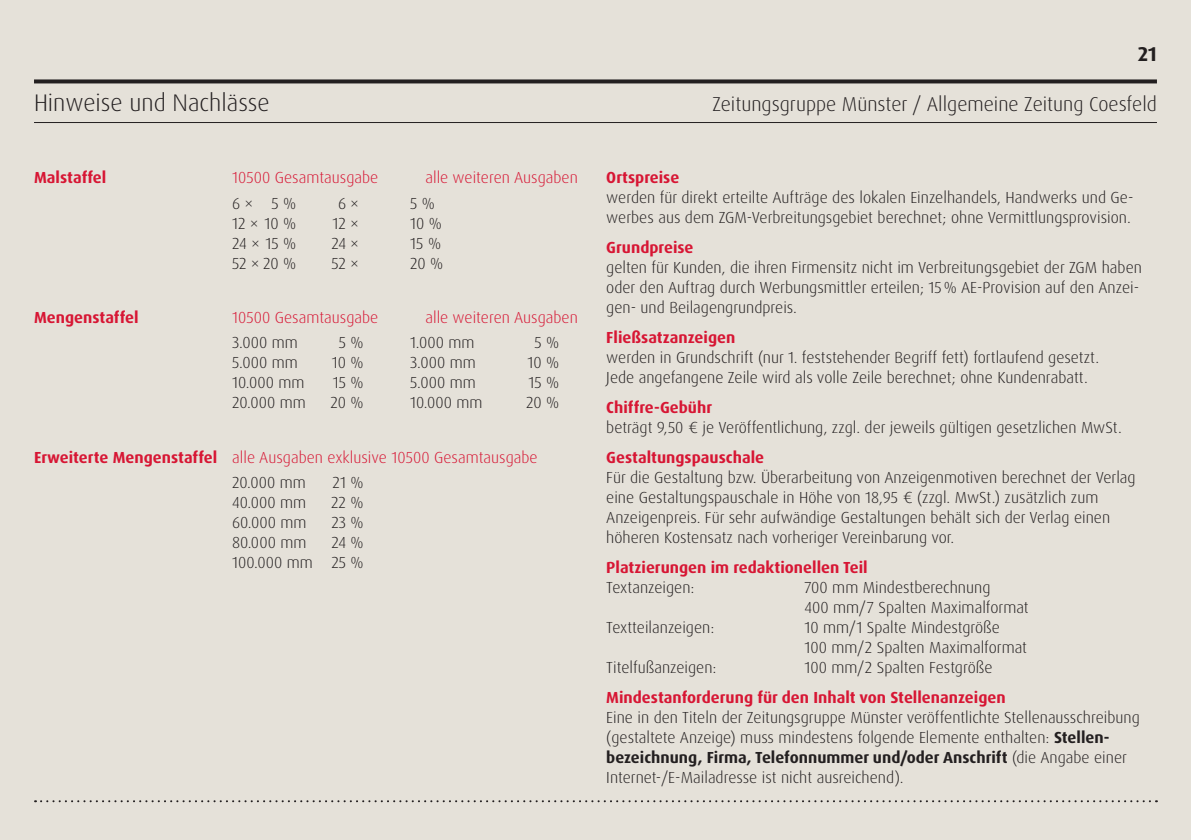
<style>
.page{position:relative;width:1191px;height:840px;background:#fff}
.page>*{position:absolute;margin:0;border:0;box-sizing:border-box;transform-origin:0 0}
.t1{font:300 24px "Dax Pro";color:#231f20}
.t2{font:300 20px "Dax Pro";color:#231f20}
.t3{font:700 20px "Dax Pro";color:#231f20}
.t4{font:300 16px/20px "Dax Pro";color:#231f20}
.t5{font:700 16px "Dax Pro";color:#d71634}
.t6{font:300 16px/25.6px "Dax Pro";color:#d71634}
.s1{font-weight:700}
.s2{color:#231f20}
</style>
<div class="page">
<div style="left:0;top:0;width:1191px;height:839px;background:#e5e1d9"></div>
<svg style="left:34px;top:79px;width:1123px;height:4px;background:#393535"></svg>
<svg style="left:35px;top:800px;width:1122px;height:1px"></svg>
<hr style="left:34px;top:122px;width:1123px;height:1px;background:#231f20">
<p class="t3" style="left:1137px;top:41px;width:21px">21</p>
<h1 class="t1" style="left:34px;top:87px;width:237px">Hinweise und Nachlässe</h1>
<p class="t2" style="left:712px;top:91px;width:446px">Zeitungsgruppe Münster / Allgemeine Zeitung Coesfeld</p>
<p class="t5" style="left:34px;top:167px;width:74px">Malstaffel</p>
<p class="t6" style="left:232px;top:164px;width:148px">10500 Gesamtausgabe</p>
<p class="t6" style="left:425px;top:164px;width:154px">alle weiteren Ausgaben</p>
<p class="t4" style="left:232px;top:193px;width:66px">6 × 5 %</p>
<p class="t4" style="left:338px;top:193px;width:22px">6 ×</p>
<p class="t4" style="left:410px;top:193px;width:26px">5 %</p>
<p class="t4" style="left:232px;top:213px;width:66px">12 × 10 %</p>
<p class="t4" style="left:332px;top:213px;width:28px">12 ×</p>
<p class="t4" style="left:410px;top:213px;width:33px">10 %</p>
<p class="t4" style="left:232px;top:233px;width:66px">24 × 15 %</p>
<p class="t4" style="left:331px;top:233px;width:29px">24 ×</p>
<p class="t4" style="left:410px;top:233px;width:32px">15 %</p>
<p class="t4" style="left:232px;top:253px;width:66px">52 × 20 %</p>
<p class="t4" style="left:331px;top:253px;width:29px">52 ×</p>
<p class="t4" style="left:410px;top:253px;width:35px">20 %</p>
<p class="t5" style="left:34px;top:306px;width:106px">Mengenstaffel</p>
<p class="t6" style="left:232px;top:304px;width:148px">10500 Gesamtausgabe</p>
<p class="t6" style="left:425px;top:304px;width:154px">alle weiteren Ausgaben</p>
<p class="t4" style="left:232px;top:332px;width:67px">3.000 mm</p>
<p class="t4" style="left:339px;top:332px;width:26px">5 %</p>
<p class="t4" style="left:410px;top:332px;width:66px">1.000 mm</p>
<p class="t4" style="left:534px;top:332px;width:26px">5 %</p>
<p class="t4" style="left:232px;top:352px;width:67px">5.000 mm</p>
<p class="t4" style="left:332px;top:352px;width:33px">10 %</p>
<p class="t4" style="left:410px;top:352px;width:67px">3.000 mm</p>
<p class="t4" style="left:527px;top:352px;width:33px">10 %</p>
<p class="t4" style="left:232px;top:372px;width:74px">10.000 mm</p>
<p class="t4" style="left:333px;top:372px;width:32px">15 %</p>
<p class="t4" style="left:410px;top:372px;width:67px">5.000 mm</p>
<p class="t4" style="left:528px;top:372px;width:32px">15 %</p>
<p class="t4" style="left:232px;top:392px;width:75px">20.000 mm</p>
<p class="t4" style="left:330px;top:392px;width:35px">20 %</p>
<p class="t4" style="left:410px;top:392px;width:74px">10.000 mm</p>
<p class="t4" style="left:526px;top:392px;width:35px">20 %</p>
<p class="t6" style="left:232px;top:444px;width:307px;text-indent:-198px"><span class="s1">Erweiterte Mengenstaffel</span> alle Ausgaben exklusive 10500 Gesamtausgabe<br><span class="s2">20.000 mm</span></p>
<p class="t4" style="left:332px;top:472px;width:33px">21 %</p>
<p class="t4" style="left:232px;top:492px;width:76px">40.000 mm</p>
<p class="t4" style="left:331px;top:492px;width:34px">22 %</p>
<p class="t4" style="left:232px;top:512px;width:76px">60.000 mm</p>
<p class="t4" style="left:331px;top:512px;width:34px">23 %</p>
<p class="t4" style="left:232px;top:532px;width:76px">80.000 mm</p>
<p class="t4" style="left:232px;top:532px;width:133px;text-align:right">24 %<br>100.000 mm 25 %</p>
<p class="t5" style="left:606px;top:167px;width:74px">Ortspreise</p>
<p class="t4" style="left:606px;top:187px;width:529px">werden für direkt erteilte Aufträge des lokalen Einzelhandels, Handwerks und Ge&shy;werbes aus dem ZGM-Verbreitungsgebiet berechnet; ohne Vermittlungsprovision.</p>
<p class="t5" style="left:606px;top:237px;width:89px">Grundpreise</p>
<p class="t4" style="left:606px;top:257px;width:537px">gelten für Kunden, die ihren Firmensitz nicht im Verbreitungsgebiet der ZGM haben oder den Auftrag durch Werbungsmittler erteilen; 15% AE-Provision auf den Anzei&shy;gen- und Beilagengrundpreis.</p>
<p class="t5" style="left:606px;top:327px;width:130px">Fließsatzanzeigen</p>
<p class="t4" style="left:606px;top:347px;width:494px">werden in Grundschrift (nur 1. feststehender Begriff fett) fortlaufend gesetzt.<br>Jede angefangene Zeile wird als volle Zeile berechnet; ohne Kundenrabatt.</p>
<p class="t5" style="left:606px;top:396px;width:107px">Chiffre-Gebühr</p>
<p class="t4" style="left:606px;top:417px;width:517px">beträgt 9,50 € je Veröffentlichung, zzgl. der jeweils gültigen gesetzlichen MwSt.</p>
<p class="t5" style="left:606px;top:446px;width:159px">Gestaltungspauschale</p>
<p class="t4" style="left:606px;top:467px;width:531px">Für die Gestaltung bzw. Überarbeitung von Anzeigenmotiven berechnet der Verlag eine Gestaltungspauschale in Höhe von 18,95 € (zzgl. MwSt.) zusätzlich zum Anzeigenpreis. Für sehr aufwändige Gestaltungen behält sich der Verlag einen höheren Kostensatz nach vorheriger Vereinbarung vor.</p>
<p class="t5" style="left:606px;top:556px;width:263px">Platzierungen im redaktionellen Teil</p>
<p class="t4" style="left:606px;top:577px;width:90px">Textanzeigen:</p>
<p class="t4" style="left:804px;top:577px;width:226px">700 mm Mindestberechnung<br>400 mm/7 Spalten Maximalformat</p>
<p class="t4" style="left:606px;top:617px;width:109px">Textteilanzeigen:</p>
<p class="t4" style="left:804px;top:617px;width:224px">10 mm/1 Spalte Mindestgröße<br>100 mm/2 Spalten Maximalformat</p>
<p class="t4" style="left:606px;top:657px;width:112px">Titelfußanzeigen:</p>
<p class="t4" style="left:804px;top:657px;width:190px">100 mm/2 Spalten Festgröße</p>
<p class="t5" style="left:606px;top:686px;width:401px">Mindestanforderung für den Inhalt von Stellenanzeigen</p>
<p class="t4" style="left:606px;top:707px;width:535px">Eine in den Titeln der Zeitungsgruppe Münster veröffentlichte Stellenausschreibung (gestaltete Anzeige) muss mindestens folgende Elemente enthalten: <span class="s1">Stellen&shy;bezeichnung, Firma, Telefonnummer und/oder Anschrift</span> (die Angabe einer Internet-/E-Mailadresse ist nicht ausreichend).</p>
</div>
